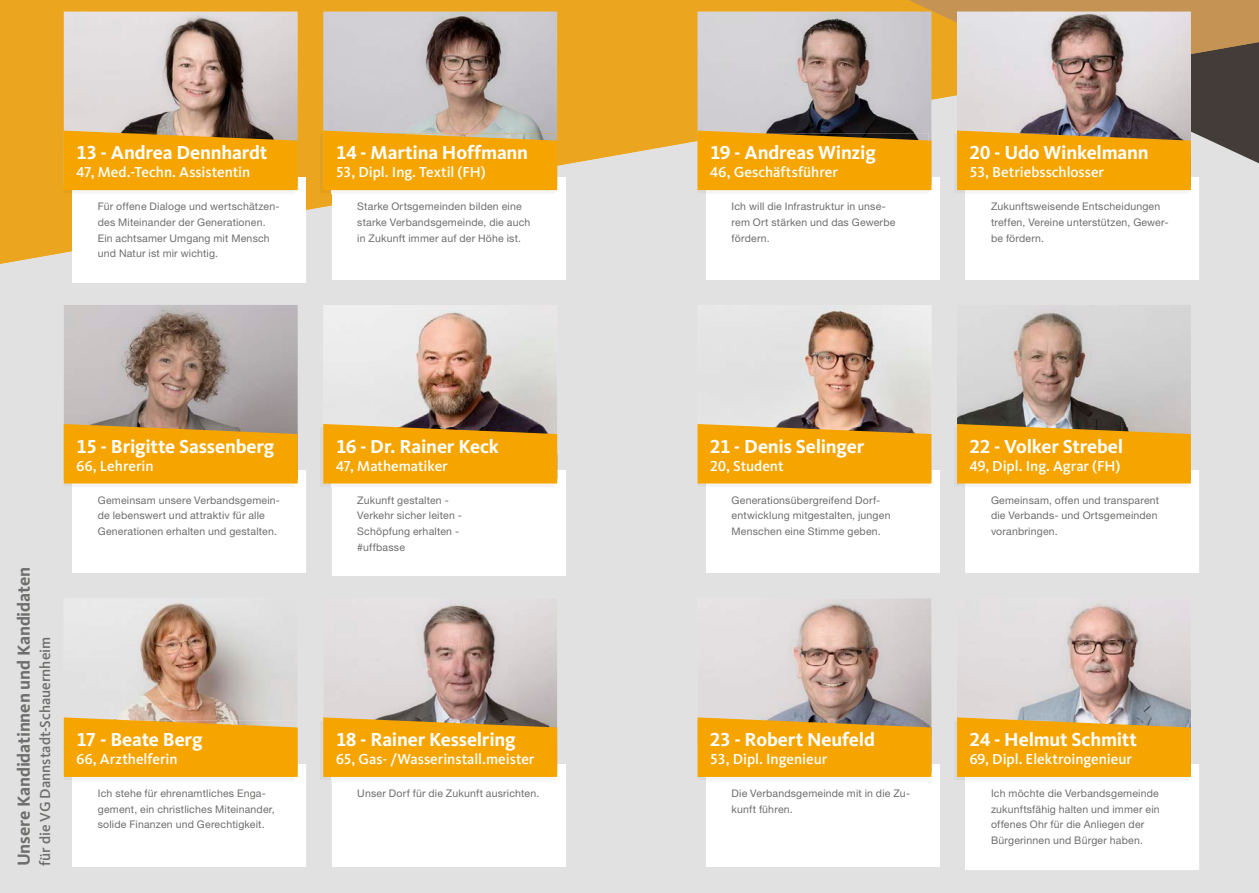
<style>
.page{position:relative;width:1259px;height:893px;background:#fff}
.page>*{position:absolute;margin:0;border:0;box-sizing:border-box;transform-origin:0 0}
.t1{font:700 19.5px "CDU Kievit Tab";letter-spacing:-.01em;color:#fff}
.t2{font:700 18px "CDU Kievit Tab";letter-spacing:-.01em;color:#6e6e6d}
.t3{font:500 15px "CDU Kievit Tab";letter-spacing:-.005em;color:#fff}
.t4{font:500 15px "CDU Kievit Tab";letter-spacing:-.005em;color:#6e6e6d}
.t5{font:10.5px/15.6px "Helvetica Neue LT Std";letter-spacing:.02em;color:#6e6e6d}
</style>
<div class="page">
<div style="left:0;top:190px;width:1259px;height:703px;background:#e1e1e1"></div>
<svg style="left:0;top:0;width:957px;height:264px;background:#e8b554"></svg>
<div style="left:72px;top:177px;width:234px;height:106px;background:#fff"></div>
<img style="left:64px;top:12px;width:234px;height:119px">
<div style="left:332px;top:177px;width:234px;height:102px;background:#fff"></div>
<img style="left:323px;top:12px;width:234px;height:119px">
<div style="left:72px;top:471px;width:234px;height:102px;background:#fff"></div>
<img style="left:64px;top:305px;width:234px;height:119px">
<div style="left:332px;top:471px;width:234px;height:105px;background:#fff"></div>
<img style="left:323px;top:305px;width:234px;height:119px">
<div style="left:72px;top:764px;width:234px;height:102px;background:#fff"></div>
<img style="left:64px;top:598px;width:234px;height:119px">
<div style="left:332px;top:764px;width:234px;height:102px;background:#fff"></div>
<img style="left:323px;top:598px;width:234px;height:119px">
<img style="left:64px;top:190px;width:8px;height:3px">
<svg style="left:64px;top:131px;width:234px;height:59px;background:#eca108"></svg>
<img style="left:320px;top:133px;width:12px;height:60px">
<svg style="left:323px;top:131px;width:234px;height:59px;background:#f1a60e"></svg>
<img style="left:64px;top:483px;width:8px;height:4px">
<svg style="left:64px;top:424px;width:234px;height:59px;background:#eda20a"></svg>
<img style="left:320px;top:427px;width:12px;height:60px">
<svg style="left:323px;top:424px;width:234px;height:59px;background:#e89d07"></svg>
<img style="left:64px;top:777px;width:8px;height:3px">
<svg style="left:64px;top:717px;width:234px;height:60px;background:#f2a710"></svg>
<img style="left:320px;top:720px;width:12px;height:60px">
<svg style="left:323px;top:717px;width:234px;height:60px;background:#eba10b"></svg>
<div style="left:706px;top:177px;width:234px;height:102px;background:#fff"></div>
<div style="left:965px;top:177px;width:234px;height:102px;background:#fff"></div>
<div style="left:706px;top:471px;width:234px;height:102px;background:#fff"></div>
<img style="left:697px;top:305px;width:234px;height:119px">
<div style="left:965px;top:471px;width:234px;height:102px;background:#fff"></div>
<img style="left:957px;top:305px;width:234px;height:119px">
<div style="left:706px;top:764px;width:234px;height:102px;background:#fff"></div>
<img style="left:697px;top:598px;width:234px;height:119px">
<div style="left:965px;top:764px;width:234px;height:105px;background:#fff"></div>
<img style="left:957px;top:598px;width:234px;height:119px">
<img style="left:697px;top:190px;width:9px;height:3px">
<img style="left:953px;top:190px;width:12px;height:3px">
<svg style="left:697px;top:0;width:562px;height:190px;background:#c4a575"></svg>
<img style="left:697px;top:483px;width:9px;height:4px">
<svg style="left:697px;top:424px;width:234px;height:59px;background:#eda20c"></svg>
<img style="left:953px;top:427px;width:12px;height:60px">
<svg style="left:957px;top:424px;width:234px;height:59px;background:#eda20b"></svg>
<img style="left:697px;top:777px;width:9px;height:3px">
<svg style="left:697px;top:717px;width:234px;height:60px;background:#eca20f"></svg>
<img style="left:953px;top:720px;width:12px;height:60px">
<svg style="left:957px;top:717px;width:234px;height:60px;background:#efa611"></svg>
<h1 class="t1" style="left:77px;top:141px;width:192px">13 - Andrea Dennhardt</h1>
<h3 class="t3" style="left:77px;top:164px;width:175px">47 , Med.-Techn. Assistentin</h3>
<h1 class="t1" style="left:336px;top:141px;width:194px">14 - Martina Hoffmann</h1>
<h3 class="t3" style="left:336px;top:164px;width:151px">53 , Dipl. Ing. Textil (FH)</h3>
<p class="t5" style="left:98px;top:199px;width:183px">Für o ffene Dialoge und wertschätzen&shy;des Miteinander der Generationen.<br>Ein achtsamer Umgang mit Mensch und Natur ist mir wichtig .</p>
<p class="t5" style="left:357px;top:199px;width:175px">Starke Ortsgemeinden bilden eine starke Verbandsgemeinde, die auch in Zukunft immer auf der Höhe ist.</p>
<h2 class="t2" style="left:13px;top:866px;width:301px;rotate:-90deg">Unsere Kandidatinnen und Kandidaten</h2>
<h3 class="t4" style="left:36px;top:866px;width:231px;rotate:-90deg">für die VG Dannstadt-Schauernheim</h3>
<h1 class="t1" style="left:77px;top:435px;width:199px">15 - Brigitte Sassenberg</h1>
<h3 class="t3" style="left:77px;top:457px;width:79px">66 , Lehrerin</h3>
<h1 class="t1" style="left:336px;top:435px;width:164px">16 - Dr. Rainer Keck</h1>
<h3 class="t3" style="left:336px;top:457px;width:113px">47 , Mathematiker</h3>
<p class="t5" style="left:98px;top:492px;width:184px">Gemeinsam unsere Verbandsgemein&shy;de lebenswert und attraktiv für alle<br>Generationen erhalten und gestalten.</p>
<p class="t5" style="left:357px;top:492px;width:106px">Zukunft gestalten -<br>Verkehr sicher leiten -<br>Schöpfung erhalten - #uffbasse</p>
<h1 class="t1" style="left:77px;top:728px;width:128px">17 - Beate Berg</h1>
<h3 class="t3" style="left:77px;top:750px;width:103px">66 , Arzthelferin</h3>
<h1 class="t1" style="left:336px;top:728px;width:181px">18 - Rainer Kesselring</h1>
<h3 class="t3" style="left:336px;top:750px;width:200px">65 , Gas- /Wasserinstall.meister</h3>
<p class="t5" style="left:98px;top:785px;width:178px">Ich stehe für ehrenamtliches Enga&shy;gement, ein christliches Miteinander, solide Finanzen und Gerechtigkeit.</p>
<p class="t5" style="left:357px;top:785px;width:184px">Unser Dorf für die Zukunft ausrichten.</p>
<h1 class="t1" style="left:710px;top:141px;width:167px">19 - Andreas Winzig</h1>
<h3 class="t3" style="left:710px;top:164px;width:129px">46 , Geschäftsführer</h3>
<h1 class="t1" style="left:969px;top:141px;width:180px">20 - Udo Winkelmann</h1>
<h3 class="t3" style="left:969px;top:164px;width:136px">53 , Betriebsschlosser</h3>
<p class="t5" style="left:731px;top:199px;width:165px">Ich will die Infrastruktur in unse&shy;rem Ort stärken und das Gewerbe fördern.</p>
<p class="t5" style="left:991px;top:199px;width:179px">Zukunftsweisende Entscheidungen treffen, Vereine unterstützen, Gewer&shy;be fördern .</p>
<h1 class="t1" style="left:710px;top:435px;width:155px">21 - Denis Selinger</h1>
<h3 class="t3" style="left:710px;top:457px;width:75px">20 , Student</h3>
<h1 class="t1" style="left:969px;top:435px;width:155px">22 - Volker Strebel</h1>
<h3 class="t3" style="left:969px;top:457px;width:152px">49 , Dipl. Ing. Agrar (FH)</h3>
<p class="t5" style="left:731px;top:492px;width:160px">Generationsübergreifend Dorf&shy;entwicklung mitgestalten, jungen<br>Menschen eine Stimme geben.</p>
<p class="t5" style="left:991px;top:492px;width:170px">Gemeinsam, offen und transparent die Verbands- und Ortsgemeinden voranbringen .</p>
<h1 class="t1" style="left:710px;top:728px;width:166px">23 - Robert Neufeld</h1>
<h3 class="t3" style="left:710px;top:750px;width:118px">53 , Dipl. Ingenieur</h3>
<h1 class="t1" style="left:969px;top:728px;width:169px">24 - Helmut Schmitt</h1>
<h3 class="t3" style="left:969px;top:750px;width:164px">69 , Dipl. Elektroingenieur</h3>
<p class="t5" style="left:731px;top:785px;width:180px">Die Verbandsgemeinde mit in die Zu&shy;kunft führen .</p>
<p class="t5" style="left:991px;top:785px;width:170px">Ich möchte die Verbandsgemeinde zukunftsfähig halten und immer ein offenes Ohr für die Anliegen der<br>Bürgerinnen und Bürger haben .</p>
</div>
